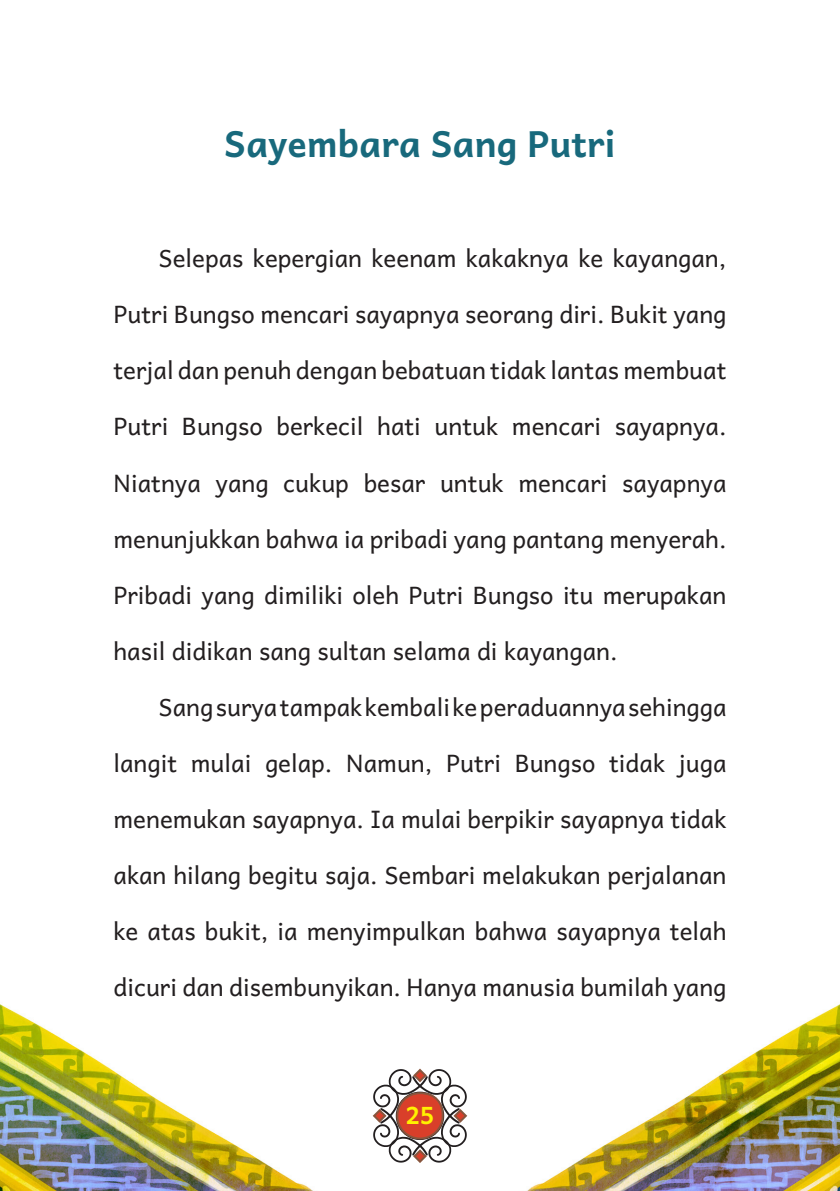
<style>
.page{position:relative;width:840px;height:1191px;background:#fff}
.page>*{position:absolute;margin:0;border:0;box-sizing:border-box;transform-origin:0 0}
._00_Judul{font:700 36px "Andika New Basic";color:#18697c}
._02_Teks_Isi{font:24px "Andika New Basic";color:#231f20}
.t1{font:700 24px "Andika New Basic";color:#fff101}
</style>
<div class="page">
<img style="left:0;top:1004px;width:839px;height:187px">
<div style="left:366px;top:1062px;width:108px;height:108px;background:#fff;border-radius:50%"></div>
<div style="left:365px;top:1061px;width:110px;height:110px;border:2px solid #fff;border-radius:50%"></div>
<svg style="left:371px;top:1067px;width:97px;height:97px"></svg>
<p class="_00_Judul" style="left:224px;top:111px;width:393px">Sayembara Sang Putri</p>
<p class="_02_Teks_Isi" style="left:159px;top:237px;width:568px">Selepas kepergian keenam kakaknya ke kayangan,</p>
<p class="_02_Teks_Isi" style="left:113px;top:293px;width:614px">Putri Bungso mencari sayapnya seorang diri. Bukit yang</p>
<p class="_02_Teks_Isi" style="left:113px;top:349px;width:614px">terjal dan penuh dengan bebatuan tidak lantas membuat</p>
<p class="_02_Teks_Isi" style="left:113px;top:405px;width:614px">Putri Bungso berkecil hati untuk mencari sayapnya.</p>
<p class="_02_Teks_Isi" style="left:113px;top:461px;width:614px">Niatnya yang cukup besar untuk mencari sayapnya</p>
<p class="_02_Teks_Isi" style="left:113px;top:517px;width:614px">menunjukkan bahwa ia pribadi yang pantang menyerah.</p>
<p class="_02_Teks_Isi" style="left:113px;top:573px;width:614px">Pribadi yang dimiliki oleh Putri Bungso itu merupakan</p>
<p class="_02_Teks_Isi" style="left:113px;top:629px;width:505px">hasil didikan sang sultan selama di kayangan.</p>
<p class="_02_Teks_Isi" style="left:159px;top:685px;width:568px">Sang surya tampak kembali ke peraduannya sehingga</p>
<p class="_02_Teks_Isi" style="left:113px;top:741px;width:614px">langit mulai gelap. Namun, Putri Bungso tidak juga</p>
<p class="_02_Teks_Isi" style="left:113px;top:797px;width:614px">menemukan sayapnya. Ia mulai berpikir sayapnya tidak</p>
<p class="_02_Teks_Isi" style="left:113px;top:853px;width:614px">akan hilang begitu saja. Sembari melakukan perjalanan</p>
<p class="_02_Teks_Isi" style="left:113px;top:909px;width:614px">ke atas bukit, ia menyimpulkan bahwa sayapnya telah</p>
<p class="_02_Teks_Isi" style="left:113px;top:965px;width:614px">dicuri dan disembunyikan. Hanya manusia bumilah yang</p>
<p class="t1" style="left:405px;top:1093px;width:30px">25</p>
</div>
